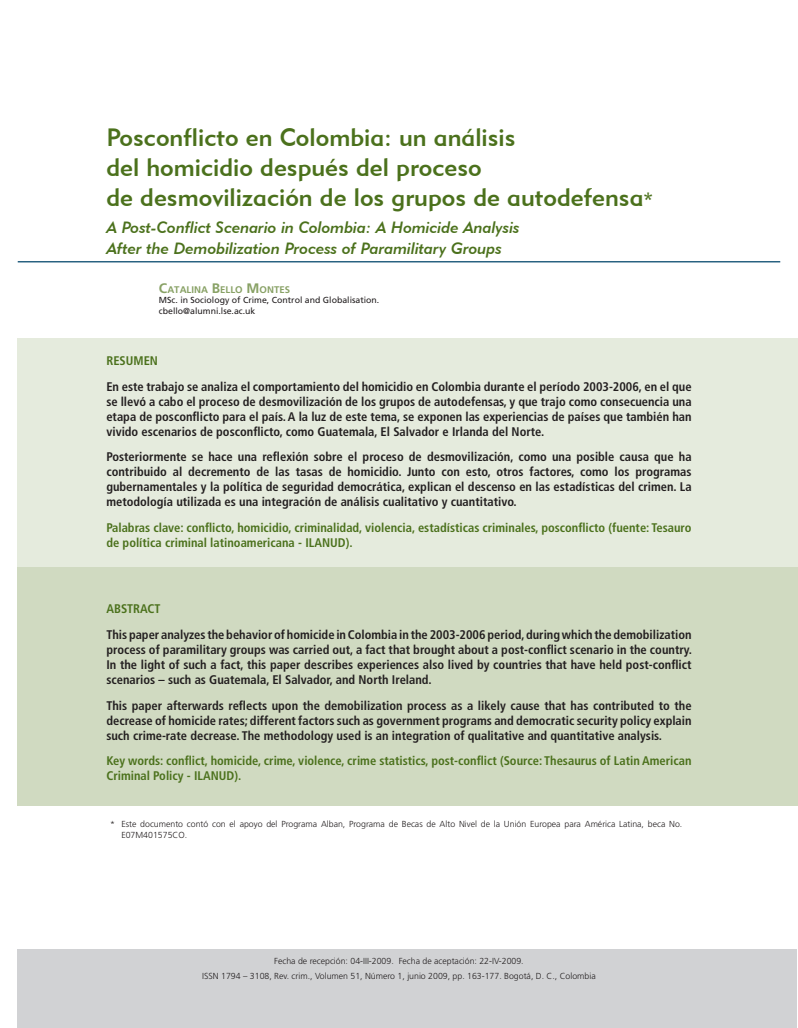
<style>
.page{position:relative;width:798px;height:1028px;background:#fff}
.page>*{position:absolute;margin:0;border:0;box-sizing:border-box;transform-origin:0 0}
._05_primer_titulos{font:25px/30px "Geometric 415 BT Medium A";color:#4b711c}
.primer_titulo_en_ing{font:16.25px/21.2px "Geometric 415 BT Medium Italic A";color:#4b711c}
.resumen{font:700 condensed 12.5px/15px "Frutiger LT Std";color:#231f20;text-align:justify}
.palabras_claves{font:700 condensed 12.5px/15px "Frutiger LT Std";color:#4b711c}
.TITULO_RESUMEN{font:700 condensed 12.5px "Frutiger LT Std";color:#4b711c}
.nombre_autor{font:700 9.62px "Frutiger LT Std";color:#88a165}
._03_pie{font:300 8.75px/15px "Frutiger LT Std";color:#231f20;text-align:center}
._09_cargo_autores{font:8.75px "Frutiger LT Std";color:#231f20}
.s1{font-size:18.75px}
.s2{font-size:13.75px}
</style>
<div class="page">
<div style="left:18px;top:560px;width:779px;height:246px;background:#d0dac1"></div>
<div style="left:18px;top:338px;width:779px;height:228px;background:#e5ebdd"></div>
<div style="left:18px;top:949px;width:778px;height:79px;background:#d1d2d4"></div>
<hr style="left:18px;top:261px;width:762px;height:1px;background:#00446a">
<p class="_05_primer_titulos" style="left:106px;top:121px;width:548px">Posconflicto en Colombia: un análisis<br>del homicidio después del proceso<br>de desmovilización de los grupos de autodefensa<span class="s1">*</span></p>
<p class="primer_titulo_en_ing" style="left:106px;top:216px;width:415px">A Post-Conflict Scenario in Colombia: A Homicide Analysis<br>After the Demobilization Process of Paramilitary Groups</p>
<p class="nombre_autor" style="left:159px;top:284px;width:133px"><span class="s2">C</span>ATALINA <span class="s2">B</span> ELLO <span class="s2">M</span> ONTES</p>
<p class="_09_cargo_autores" style="left:159px;top:295px;width:222px">MSc. in Sociology of Crime, Control and Globalisation.</p>
<p class="_09_cargo_autores" style="left:159px;top:306px;width:98px">cbello@alumni.lse.ac.uk</p>
<p class="TITULO_RESUMEN" style="left:106px;top:353px;width:53px">RESUMEN</p>
<p class="resumen" style="left:106px;top:379px;width:586px">En este trabajo se analiza el comportamiento del homicidio en Colombia durante el período 2003-2006, en el que se llevó a cabo el proceso de desmovilización de los grupos de autodefensas, y que trajo como consecuencia una etapa de posconflicto para el país. A la luz de este tema, se exponen las experiencias de países que también han vivido escenarios de posconflicto, como Guatemala, El Salvador e Irlanda del Norte.</p>
<p class="resumen" style="left:106px;top:449px;width:586px">Posteriormente se hace una reflexión sobre el proceso de desmovilización, como una posible causa que ha contribuido al decremento de las tasas de homicidio. Junto con esto, otros factores, como los programas gubernamentales y la política de seguridad democrática, explican el descenso en las estadísticas del crimen. La metodología utilizada es una integración de análisis cualitativo y cuantitativo.</p>
<p class="palabras_claves" style="left:106px;top:520px;width:586px">Palabras clave: conflicto, homicidio, criminalidad, violencia, estadísticas criminales, posconflicto (fuente: Tesauro de política criminal latinoamericana - ILANUD).</p>
<p class="TITULO_RESUMEN" style="left:106px;top:601px;width:56px">ABSTRACT</p>
<p class="resumen" style="left:106px;top:627px;width:587px">This paper analyzes the behavior of homicide in Colombia in the 2003-2006 period, during which the demobilization process of paramilitary groups was carried out, a fact that brought about a post-conflict scenario in the country.<br>In the light of such a fact, this paper describes experiences also lived by countries that have held post-conflict scenarios – such as Guatemala, El Salvador, and North Ireland.</p>
<p class="resumen" style="left:106px;top:698px;width:586px">This paper afterwards reflects upon the demobilization process as a likely cause that has contributed to the decrease of homicide rates; different factors such as government programs and democratic security policy explain such crime-rate decrease. The methodology used is an integration of qualitative and quantitative analysis.</p>
<p class="palabras_claves" style="left:106px;top:753px;width:586px">Key words: conflict, homicide, crime, violence, crime statistics, post-conflict (Source: Thesaurus of Latin American<br>Criminal Policy - ILANUD).</p>
<p class="_03_pie" style="left:121px;top:819px;width:562px;line-height:10.5px;text-align:left;text-indent:-11px">* Este documento contó con el apoyo del Programa Alban, Programa de Becas de Alto Nivel de la Unión Europea para América Latina, beca No.<br>E07M401575CO.</p>
<p class="_03_pie" style="left:202px;top:953px;width:395px">Fecha de recepción: 04-III-2009. Fecha de aceptación: 22-IV-2009.<br>ISSN 1794 – 3108, Rev. crim., Volumen 51, Número 1, junio 2009, pp. 163-177. Bogotá, D. C., Colombia</p>
</div>
